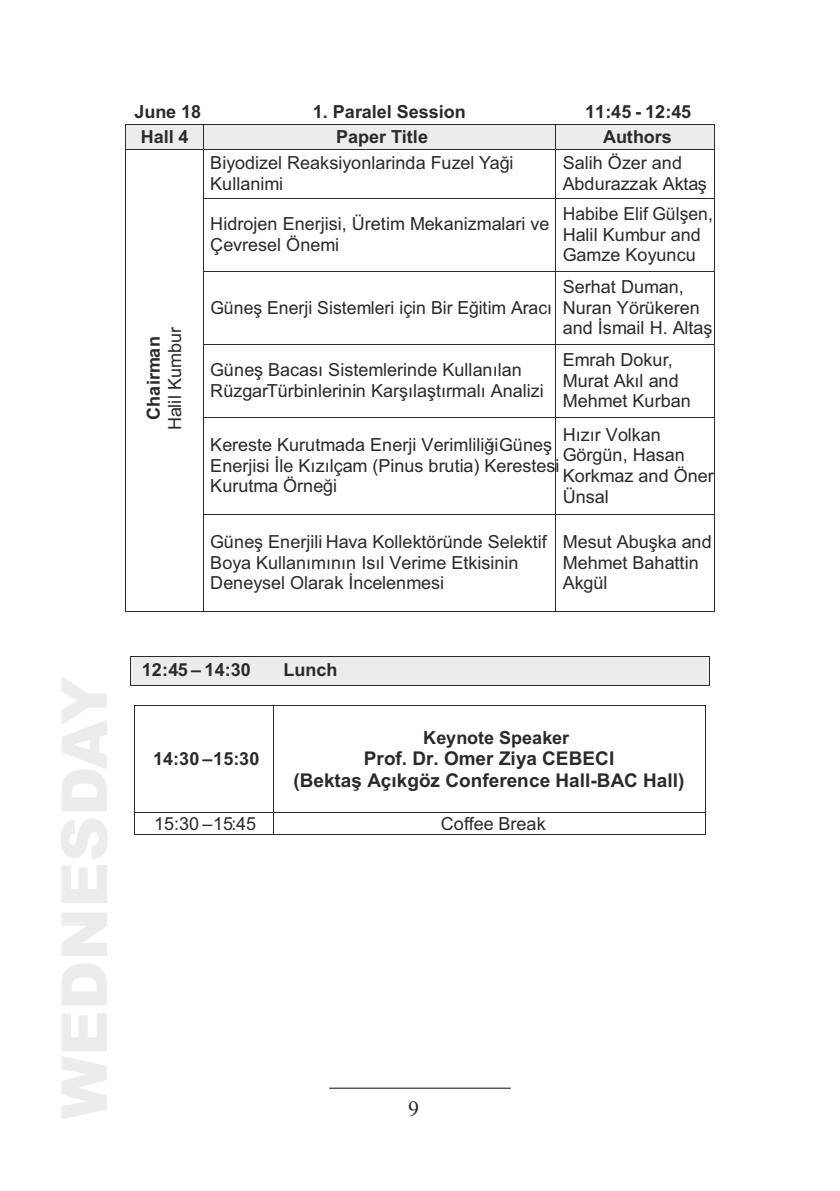
<style>
.page{position:relative;width:840px;height:1191px;background:#fff}
.page>*{position:absolute;margin:0;border:0;box-sizing:border-box;transform-origin:0 0}
.t1{font:22px "Times New Roman";color:#2b2929}
.t2{font:700 19px/21.8px "Arial";color:#2b2929;text-align:center}
.t3{font:18px/20.8px "Arial";color:#2b2929}
.t4{font:700 18px "Arial";color:#2b2929}
</style>
<div class="page">
<hr style="left:329px;top:1087px;width:181px;height:1px;background:#2b2929">
<div style="left:126px;top:125px;width:77px;height:24px;background:#ebeded"></div>
<div style="left:203px;top:125px;width:352px;height:24px;background:#ebeded"></div>
<div style="left:555px;top:125px;width:158px;height:24px;background:#ebeded"></div>
<hr style="left:127px;top:124px;width:76px;height:1px;background:#2b2929">
<hr style="left:205px;top:124px;width:350px;height:1px;background:#2b2929">
<hr style="left:557px;top:124px;width:156px;height:1px;background:#2b2929">
<svg style="left:125px;top:124px;width:2px;height:25px"></svg>
<hr style="left:126px;top:149px;width:77px;height:1px;background:#2b2929">
<svg style="left:203px;top:124px;width:2px;height:25px"></svg>
<hr style="left:204px;top:149px;width:351px;height:1px;background:#2b2929">
<svg style="left:555px;top:124px;width:2px;height:25px"></svg>
<hr style="left:556px;top:149px;width:157px;height:1px;background:#2b2929">
<svg style="left:713px;top:124px;width:1px;height:25px"></svg>
<hr style="left:125px;top:149px;width:1px;height:48px;background:#2b2929">
<hr style="left:203px;top:149px;width:1px;height:48px;background:#2b2929">
<hr style="left:555px;top:149px;width:1px;height:48px;background:#2b2929">
<hr style="left:713px;top:149px;width:1px;height:48px;background:#2b2929">
<hr style="left:204px;top:197px;width:351px;height:1px;background:#2b2929">
<hr style="left:556px;top:197px;width:157px;height:1px;background:#2b2929">
<hr style="left:125px;top:198px;width:1px;height:72px;background:#2b2929">
<hr style="left:203px;top:198px;width:1px;height:72px;background:#2b2929">
<hr style="left:555px;top:198px;width:1px;height:72px;background:#2b2929">
<hr style="left:713px;top:198px;width:1px;height:72px;background:#2b2929">
<hr style="left:204px;top:270px;width:351px;height:1px;background:#2b2929">
<hr style="left:556px;top:270px;width:157px;height:1px;background:#2b2929">
<hr style="left:125px;top:271px;width:1px;height:72px;background:#2b2929">
<hr style="left:203px;top:271px;width:1px;height:72px;background:#2b2929">
<hr style="left:555px;top:271px;width:1px;height:72px;background:#2b2929">
<hr style="left:713px;top:271px;width:1px;height:72px;background:#2b2929">
<hr style="left:204px;top:343px;width:351px;height:1px;background:#2b2929">
<hr style="left:556px;top:343px;width:157px;height:1px;background:#2b2929">
<hr style="left:125px;top:344px;width:1px;height:73px;background:#2b2929">
<hr style="left:203px;top:344px;width:1px;height:73px;background:#2b2929">
<hr style="left:555px;top:344px;width:1px;height:73px;background:#2b2929">
<hr style="left:713px;top:344px;width:1px;height:73px;background:#2b2929">
<hr style="left:204px;top:417px;width:351px;height:1px;background:#2b2929">
<hr style="left:556px;top:417px;width:157px;height:1px;background:#2b2929">
<hr style="left:125px;top:418px;width:1px;height:96px;background:#2b2929">
<hr style="left:203px;top:418px;width:1px;height:96px;background:#2b2929">
<hr style="left:555px;top:418px;width:1px;height:96px;background:#2b2929">
<hr style="left:713px;top:418px;width:1px;height:96px;background:#2b2929">
<hr style="left:204px;top:514px;width:351px;height:1px;background:#2b2929">
<hr style="left:556px;top:514px;width:157px;height:1px;background:#2b2929">
<hr style="left:125px;top:515px;width:1px;height:96px;background:#2b2929">
<hr style="left:126px;top:611px;width:77px;height:1px;background:#2b2929">
<hr style="left:203px;top:515px;width:1px;height:96px;background:#2b2929">
<hr style="left:204px;top:611px;width:351px;height:1px;background:#2b2929">
<hr style="left:555px;top:515px;width:1px;height:96px;background:#2b2929">
<hr style="left:556px;top:611px;width:157px;height:1px;background:#2b2929">
<hr style="left:713px;top:515px;width:1px;height:96px;background:#2b2929">
<div style="left:131px;top:656px;width:577px;height:28px;background:#ebeded"></div>
<hr style="left:131px;top:655px;width:577px;height:1px;background:#2b2929">
<hr style="left:131px;top:684px;width:577px;height:1px;background:#2b2929">
<svg style="left:130px;top:656px;width:1px;height:29px"></svg>
<svg style="left:708px;top:656px;width:1px;height:29px"></svg>
<hr style="left:135px;top:705px;width:138px;height:1px;background:#2b2929">
<hr style="left:274px;top:705px;width:430px;height:1px;background:#2b2929">
<hr style="left:134px;top:706px;width:1px;height:106px;background:#2b2929">
<hr style="left:273px;top:706px;width:1px;height:106px;background:#2b2929">
<hr style="left:704px;top:706px;width:1px;height:106px;background:#2b2929">
<hr style="left:135px;top:812px;width:138px;height:1px;background:#2b2929">
<hr style="left:274px;top:812px;width:430px;height:1px;background:#2b2929">
<svg style="left:134px;top:812px;width:1px;height:23px"></svg>
<hr style="left:135px;top:834px;width:138px;height:1px;background:#2b2929">
<svg style="left:273px;top:812px;width:1px;height:23px"></svg>
<hr style="left:274px;top:834px;width:430px;height:1px;background:#2b2929">
<p class="t4" style="left:134px;top:105px;width:68px">June 18</p>
<p class="t4" style="left:312px;top:105px;width:154px">1. Paralel Session</p>
<p class="t4" style="left:585px;top:105px;width:107px">11:45 - 12:45</p>
<p class="t4" style="left:141px;top:130px;width:49px">Hall 4</p>
<p class="t4" style="left:336px;top:130px;width:93px">Paper Title</p>
<p class="t4" style="left:602px;top:130px;width:70px">Authors</p>
<p class="t4" style="left:147px;top:420px;width:85px;rotate:-90deg">Chairman</p>
<p class="t3" style="left:166px;top:430px;width:105px;rotate:-90deg">Halil Kumbur</p>
<p class="t3" style="left:210px;top:154px;width:304px">Biyodizel Reaksiyonlarinda Fuzel Yaği<br>Kullanimi</p>
<p class="t3" style="left:562px;top:154px;width:146px">Salih Özer and<br>Abdurazzak Aktaş</p>
<p class="t3" style="left:210px;top:215px;width:340px">Hidrojen Enerjisi, Üretim Mekanizmalari ve<br>Çevresel Önemi</p>
<p class="t3" style="left:562px;top:205px;width:152px">Habibe Elif Gülşen,<br>Halil Kumbur and<br>Gamze Koyuncu</p>
<p class="t3" style="left:210px;top:298px;width:343px">Güneş Enerji Sistemleri için Bir Eğitim Aracı</p>
<p class="t3" style="left:562px;top:278px;width:151px">Serhat Duman,<br>Nuran Yörükeren and İsmail H. Altaş</p>
<p class="t3" style="left:210px;top:361px;width:335px">Güneş Bacası Sistemlerinde Kullanılan<br>Rüzgar Türbinlerinin Karşılaştırmalı Analizi</p>
<p class="t3" style="left:562px;top:351px;width:129px">Emrah Dokur,<br>Murat Akıl and<br>Mehmet Kurban</p>
<p class="t3" style="left:210px;top:436px;width:350px">Kereste Kurutmada Enerji Verimliliği - Güneş<br>Enerjisi İle Kızılçam (Pinus brutia) Kerestesi<br>Kurutma Örneği</p>
<p class="t3" style="left:562px;top:425px;width:153px">Hızır Volkan<br>Görgün, Hasan<br>Korkmaz and Öner<br>Ünsal</p>
<p class="t3" style="left:210px;top:533px;width:338px">Güneş Enerjili Hava Kollektöründe Selektif<br>Boya Kullanımının Isıl Verime Etkisinin<br>Deneysel Olarak İncelenmesi</p>
<p class="t3" style="left:562px;top:533px;width:150px">Mesut Abuşka and<br>Mehmet Bahattin<br>Akgül</p>
<p class="t4" style="left:142px;top:662px;width:111px">12:45 – 14:30</p>
<p class="t4" style="left:283px;top:662px;width:55px">Lunch</p>
<p class="t4" style="left:153px;top:751px;width:108px">14:30 –15:30</p>
<p class="t4" style="left:423px;top:731px;width:147px">Keynote Speaker</p>
<p class="t2" style="left:293px;top:749px;width:392px">Prof. Dr. Omer Ziya CEBECI<br>(Bektaş Açıkgöz Conference Hall-BAC Hall)</p>
<p class="t3" style="left:154px;top:814px;width:104px">15:30 –15:45</p>
<p class="t3" style="left:440px;top:814px;width:106px">Coffee Break</p>
<p class="t1" style="left:408px;top:1100px;width:12px">9</p>
</div>
